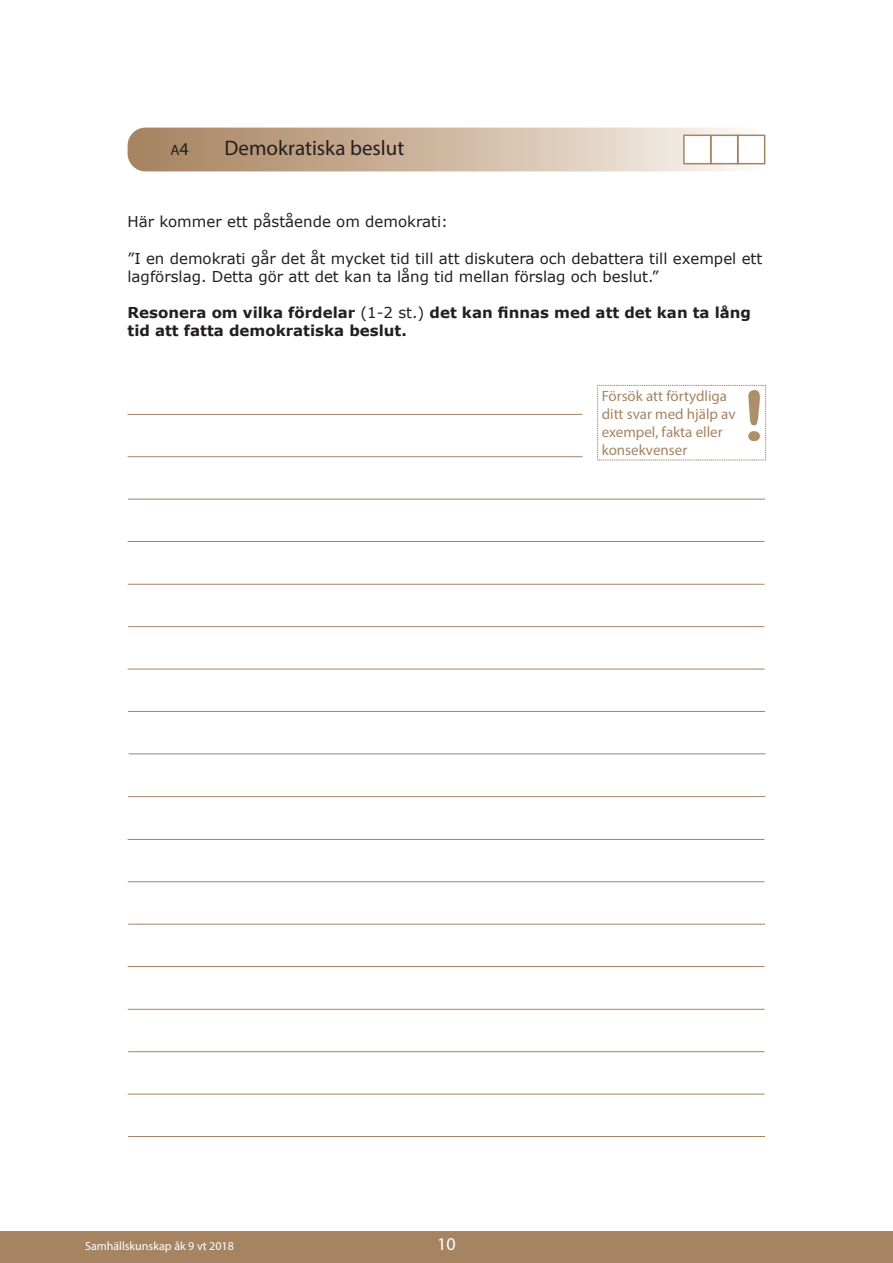
<style>
.page{position:relative;width:893px;height:1263px;background:#fff}
.page>*{position:absolute;margin:0;border:0;box-sizing:border-box;transform-origin:0 0}
.Text_info{font:21px "Myriad Pro";color:#231f20}
.t1{font:18px "Myriad Pro";color:#fff}
.t2{font:15px/18px "Verdana";color:#231f20}
.t3{font:700 15px/18px "Verdana";color:#231f20}
.t4{font:15px/18px "Myriad Pro";color:#a68462}
.Text_info-2{font:15px "Myriad Pro";color:#231f20}
.t5{font:12px "Myriad Pro";color:#fff}
.s1{font-size:18px}
.s2{font-weight:400}
</style>
<div class="page">
<div style="left:0;top:1231px;width:893px;height:32px;background:#a68462"></div>
<svg style="left:128px;top:128px;width:637px;height:43px;background:#ccb69f"></svg>
<div style="left:737px;top:135px;width:28px;height:29px;background:#fff;border:2px solid #a68462"></div>
<div style="left:710px;top:135px;width:28px;height:29px;background:#fff;border:2px solid #a68462"></div>
<div style="left:683px;top:135px;width:28px;height:29px;background:#fff;border:2px solid #a68462"></div>
<hr style="left:128px;top:626px;width:636px;height:1px;background:#a68462">
<hr style="left:128px;top:669px;width:636px;height:1px;background:#a68462">
<hr style="left:128px;top:584px;width:637px;height:1px;background:#a68462">
<hr style="left:128px;top:456px;width:455px;height:1px;background:#a68462">
<hr style="left:128px;top:499px;width:637px;height:1px;background:#a68462">
<hr style="left:128px;top:541px;width:636px;height:1px;background:#a68462">
<hr style="left:128px;top:711px;width:637px;height:1px;background:#a68462">
<hr style="left:129px;top:753px;width:636px;height:1px;background:#a68462">
<hr style="left:128px;top:796px;width:637px;height:1px;background:#a68462">
<hr style="left:127px;top:414px;width:455px;height:1px;background:#a68462">
<hr style="left:128px;top:1051px;width:637px;height:1px;background:#a68462">
<hr style="left:128px;top:1094px;width:637px;height:1px;background:#a68462">
<hr style="left:128px;top:1009px;width:637px;height:1px;background:#a68462">
<hr style="left:128px;top:881px;width:637px;height:1px;background:#a68462">
<hr style="left:128px;top:924px;width:637px;height:1px;background:#a68462">
<hr style="left:128px;top:966px;width:637px;height:1px;background:#a68462">
<hr style="left:128px;top:1136px;width:637px;height:1px;background:#a68462">
<hr style="left:128px;top:839px;width:636px;height:1px;background:#a68462">
<svg style="left:597px;top:385px;width:169px;height:76px"></svg>
<p class="Text_info-2" style="left:170px;top:140px;width:20px">A<span class="s1">4</span></p>
<p class="Text_info" style="left:224px;top:135px;width:181px">Demokratiska beslut</p>
<p class="t2" style="left:128px;top:213px;width:322px">Här kommer ett påstående om demokrati:</p>
<p class="t2" style="left:128px;top:249px;width:636px">”I en demokrati går det åt mycket tid till att diskutera och debattera till exempel ett lagförslag. Detta gör att det kan ta lång tid mellan förslag och beslut.”</p>
<p class="t3" style="left:128px;top:303px;width:625px">Resonera om vilka fördelar <span class="s2">(1-2 st.)</span> det kan finnas med att det kan ta lång tid att fatta demokratiska beslut.</p>
<p class="t4" style="left:602px;top:386px;width:135px">Försök att förtydliga ditt svar med hjälp av exempel, fakta eller konsekvenser</p>
<p class="t5" style="left:85px;top:1239px;width:150px">Samhällskunskap åk 9 vt 2018</p>
<p class="t1" style="left:437px;top:1233px;width:20px">10</p>
</div>
